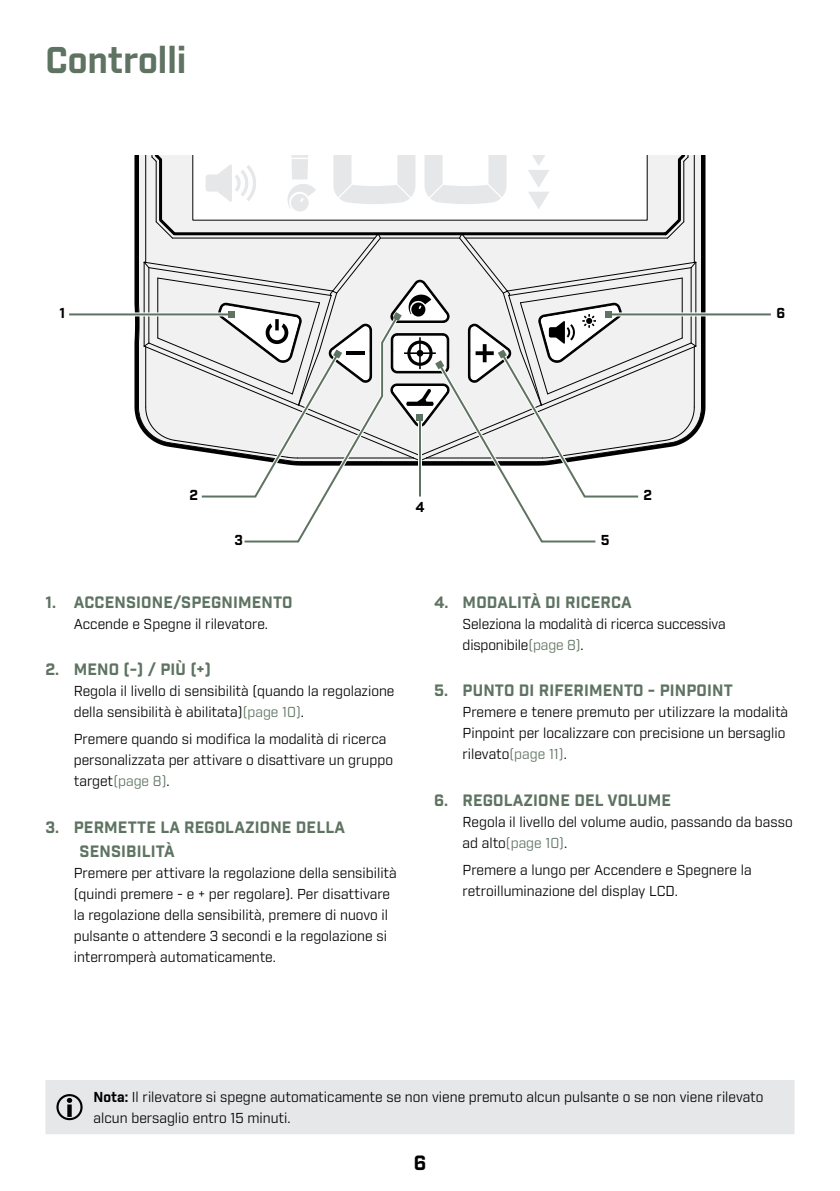
<style>
.page{position:relative;width:840px;height:1191px;background:#fff}
.page>*{position:absolute;margin:0;border:0;box-sizing:border-box;transform-origin:0 0}
.t1{font:700 36px "Industry";color:#5e7361}
.t2{font:700 20px "Industry";color:#000}
.t3{font:700 16px/24px "Industry";letter-spacing:.01em;color:#5e7361}
.t4{font:14px/21px "Industry";color:#000}
.t5{font:700 14px "Industry";color:#000}
.s1{color:#5e7361}
.s2{font-weight:700}
</style>
<div class="page">
<svg style="left:69px;top:312px;width:68px;height:4px"></svg>
<hr style="left:69px;top:313px;width:162px;height:2px;background:#5e7361">
<svg style="left:702px;top:312px;width:68px;height:4px"></svg>
<hr style="left:608px;top:313px;width:162px;height:2px;background:#5e7361">
<svg style="left:137px;top:156px;width:565px;height:387px"></svg>
<div style="left:45px;top:1080px;width:749px;height:54px;background:#e6e7e8"></div>
<svg style="left:56px;top:1094px;width:26px;height:26px"></svg>
<h1 class="t1" style="left:45px;top:38px;width:142px">Controlli</h1>
<p class="t5" style="left:59px;top:304px;width:7px">1</p>
<p class="t5" style="left:776px;top:304px;width:10px">6</p>
<p class="t5" style="left:189px;top:486px;width:10px">2</p>
<p class="t5" style="left:415px;top:498px;width:11px">4</p>
<p class="t5" style="left:643px;top:486px;width:10px">2</p>
<p class="t5" style="left:234px;top:531px;width:10px">3</p>
<p class="t5" style="left:600px;top:531px;width:10px">5</p>
<p class="t3" style="left:45px;top:590px;width:248px">1. ACCENSIONE/SPEGNIMENTO</p>
<p class="t4" style="left:74px;top:613px;width:195px">Accende e Spegne il rilevatore.</p>
<p class="t3" style="left:45px;top:658px;width:167px">2. MENO (-) / PIÙ (+)</p>
<p class="t4" style="left:74px;top:681px;width:322px">Regola il livello di sensibilità (quando la regolazione della sensibilità è abilitata)<span class="s1">(page 10)</span>.</p>
<p class="t4" style="left:74px;top:729px;width:320px">Premere quando si modifica la modalità di ricerca personalizzata per attivare o disattivare un gruppo target<span class="s1">(page 8)</span>.</p>
<p class="t3" style="left:79px;top:815px;width:267px;text-indent:-34px">3. PERMETTE LA REGOLAZIONE DELLA<br>SENSIBILITÀ</p>
<p class="t4" style="left:74px;top:862px;width:324px">Premere per attivare la regolazione della sensibilità (quindi premere - e + per regolare). Per disattivare la regolazione della sensibilità, premere di nuovo il pulsante o attendere 3 secondi e la regolazione si interromperà automaticamente.</p>
<p class="t3" style="left:434px;top:590px;width:199px">4. MODALITÀ DI RICERCA</p>
<p class="t4" style="left:462px;top:613px;width:264px">Seleziona la modalità di ricerca successiva disponibile<span class="s1">(page 8)</span>.</p>
<p class="t3" style="left:434px;top:679px;width:300px">5. PUNTO DI RIFERIMENTO - PINPOINT</p>
<p class="t4" style="left:462px;top:702px;width:327px">Premere e tenere premuto per utilizzare la modalità<br>Pinpoint per localizzare con precisione un bersaglio rilevato<span class="s1">(page 11)</span>.</p>
<p class="t3" style="left:434px;top:789px;width:238px">6. REGOLAZIONE DEL VOLUME</p>
<p class="t4" style="left:462px;top:812px;width:331px">Regola il livello del volume audio, passando da basso ad alto<span class="s1">(page 10)</span>.</p>
<p class="t4" style="left:462px;top:859px;width:290px">Premere a lungo per Accendere e Spegnere la retroilluminazione del display LCD.</p>
<p class="t4" style="left:94px;top:1086px;width:671px"><span class="s2">Nota:</span> Il rilevatore si spegne automaticamente se non viene premuto alcun pulsante o se non viene rilevato alcun bersaglio entro 15 minuti.</p>
<h2 class="t2" style="left:413px;top:1150px;width:14px">6</h2>
</div>
